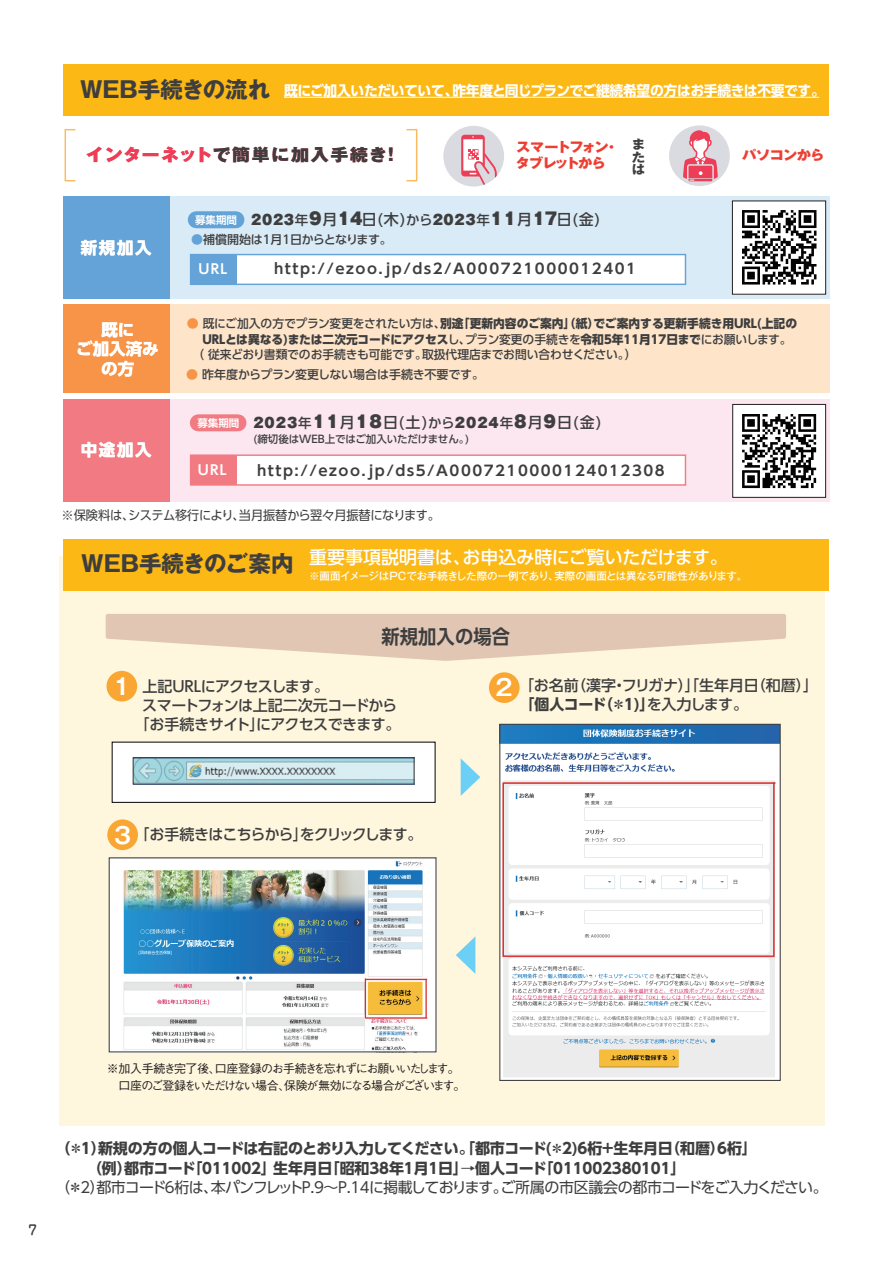
<style>
.page{position:relative;width:893px;height:1263px;background:#fff}
.page>*{position:absolute;margin:0;border:0;box-sizing:border-box;transform-origin:0 0}
.t1{font:700 22.5px "Gothic MB101 Pr 6 N";color:#3e3e3f}
.t2{font:700 22.5px "Gothic MB101 Pro De";color:#fff}
.t3{font:700 19.5px "UD Shin Go Pro De";color:#3e3e3f;scale:.94 1}
.t4{font:500 18px "UD Shin Go Pro";color:#fff}
.t5{font:800 16.8px "Gothic MB101 Pro";letter-spacing:.07em;color:#3e3e3f;scale:1.06 1}
.t6{font:700 16.5px/19.5px "UD Shin Go Pro";color:#fff;text-align:center}
.t7{font:700 16.5px "UD Shin Go Pro";letter-spacing:.055em;color:#fff}
.t8{font:500 15px/18.8px "UD Shin Go Pro";letter-spacing:-.04em;color:#3e3e3f;text-align:center}
.t9{font:700 15px/19.5px "UD Shin Go Pro";letter-spacing:-.01em;color:#3e3e3f}
.t10{font:15px "UD Shin Go Pro";letter-spacing:-.055em;color:#3e3e3f}
.t11{font:500 15px/18.8px "UD Shin Go Pro";letter-spacing:-.005em;color:#3e3e3f}
.t12{font:500 15px "UD Shin Go Pro";letter-spacing:-.065em;color:#3e3e3f}
.t13{font:700 14.25px "UD Shin Go Pro De";letter-spacing:.1em;color:#3e3e3f;scale:1.05 1}
.t14{font:700 14.25px "UD Shin Go Pro";letter-spacing:-.03em;color:#fff}
.t15{font:700 13.5px "UD Shin Go Pro De";letter-spacing:.1em;color:#fff}
.t16{font:500 13.5px "Jun 34 Pro";color:#3e3e3f}
.t17{font:800 13.35px/16px "Gothic MB101 Pro";letter-spacing:-.115em;color:#ee3e32;scale:1.06 1}
.t18{font:800 13.35px "Gothic MB101 Pro";letter-spacing:-.065em;color:#ee3e32;scale:1.06 1}
.t19{font:12.75px "UD Shin Go Pro";letter-spacing:-.025em;color:#3e3e3f;scale:.96 1}
.t20{font:700 12.6px/12.3px "Gothic MB101 Pro";color:#3e3e3f;text-align:justify;scale:1.06 1}
.t21{font:500 12px/15.6px "UD Shin Go Pro";letter-spacing:-.01em;color:#3e3e3f}
.t22{font:500 12px/16.8px "Gothic BBB Pro";letter-spacing:-.115em;color:#231f20}
.t23{font:500 10.5px "Gothic MB101 Pr 6 N";letter-spacing:-.015em;color:#fff}
.t24{font:500 10.5px "UD Shin Go Pro";letter-spacing:-.01em;color:#3e3e3f}
.t25{font:700 10.5px "UD Shin Go Pro De";color:#fff}
.s1{color:#ee3d56}
.s2{font-family:"UD Shin Go Pro De";font-weight:700;font-size:10.5px;color:#fff}
.s3{font-family:"Gothic MB101 Pro";font-weight:900;font-size:13.5px}
.s4{font-size:13.5px}
.s5{font-family:"Gothic MB101 Pro";font-weight:900;font-size:16.5px}
.s6{color:#63a3d8}
.s7{color:#f79447}
.s8{font-weight:800}
.s9{font-family:"Koz Go Pr 6 N"}
.s10{font-weight:700}
</style>
<div class="page">
<div style="left:64px;top:304px;width:765px;height:89px;background:#fee5ca"></div>
<div style="left:64px;top:304px;width:106px;height:89px;background:#f79447"></div>
<div style="left:60px;top:556px;width:765px;height:569px;background:#fef6dd"></div>
<div style="left:64px;top:400px;width:765px;height:102px;background:#fce7f0"></div>
<div style="left:64px;top:400px;width:106px;height:102px;background:#f27b83"></div>
<div style="left:191px;top:455px;width:494px;height:30px;background:#fff"></div>
<div style="left:190px;top:454px;width:496px;height:32px;border:1px solid #f27b83"></div>
<div style="left:191px;top:455px;width:45px;height:30px;background:#f27b83"></div>
<div style="left:64px;top:197px;width:765px;height:102px;background:#d9ebf7"></div>
<div style="left:64px;top:197px;width:106px;height:102px;background:#63a3d8"></div>
<div style="left:196px;top:211px;width:40px;height:17px;background:#63a3d8"></div>
<div style="left:191px;top:255px;width:494px;height:29px;background:#fff"></div>
<div style="left:190px;top:254px;width:496px;height:31px;border:1px solid #63a3d8"></div>
<div style="left:191px;top:255px;width:45px;height:29px;background:#63a3d8"></div>
<div style="left:198px;top:414px;width:40px;height:17px;background:#f27b83"></div>
<div style="left:63px;top:64px;width:766px;height:51px;background:#fcb814"></div>
<div style="left:65px;top:129px;width:11px;height:52px;border:1px solid #fcba61"></div>
<div style="left:406px;top:129px;width:11px;height:52px;border:1px solid #fcba61"></div>
<div style="left:669px;top:125px;width:61px;height:61px;background:#dadbe0;border-radius:50%"></div>
<svg style="left:683px;top:130px;width:35px;height:51px"></svg>
<div style="left:443px;top:126px;width:61px;height:61px;background:#dadbe0;border-radius:50%"></div>
<svg style="left:461px;top:135px;width:36px;height:52px"></svg>
<div style="left:63px;top:539px;width:766px;height:51px;background:#fcb814"></div>
<svg style="left:106px;top:614px;width:680px;height:47px"></svg>
<hr style="left:284px;top:97px;width:535px;height:1px;background:#fff">
<div style="left:732px;top:201px;width:94px;height:93px;border:1px solid #231f20"></div>
<div style="left:107px;top:671px;width:30px;height:30px;background:#faa633;border-radius:50%"></div>
<div style="left:107px;top:819px;width:31px;height:31px;background:#faa633;border-radius:50%"></div>
<div style="left:112px;top:742px;width:323px;height:60px;background:#fff"></div>
<img style="left:135px;top:759px;width:278px;height:23px">
<div style="left:133px;top:757px;width:282px;height:27px;border:1px solid #3e3e3f"></div>
<svg style="left:456px;top:937px;width:19px;height:37px"></svg>
<svg style="left:461px;top:759px;width:19px;height:37px"></svg>
<div style="left:489px;top:672px;width:31px;height:31px;background:#faa633;border-radius:50%"></div>
<img style="left:501px;top:726px;width:278px;height:353px">
<div style="left:499px;top:724px;width:282px;height:357px;border:1px solid #3e3e3f"></div>
<img style="left:111px;top:858px;width:326px;height:194px">
<div style="left:109px;top:857px;width:327px;height:195px;border:1px solid #3e3e3f"></div>
<div style="left:734px;top:202px;width:90px;height:90px;background:#fff"></div>
<svg style="left:742px;top:210px;width:74px;height:75px"></svg>
<div style="left:732px;top:404px;width:94px;height:94px;border:1px solid #231f20"></div>
<div style="left:734px;top:406px;width:90px;height:90px;background:#fff"></div>
<svg style="left:742px;top:414px;width:74px;height:74px"></svg>
<h1 class="t1" style="left:80px;top:70px;width:192px">WEB手続きの流れ</h1>
<p class="t14" style="left:284px;top:79px;width:542px">既にご加入いただいていて、昨年度と同じプランでご継続希望の方はお手続きは不要です。</p>
<h3 class="t5" style="left:86px;top:141px;width:292px"><span class="s1">インターネット</span>で簡単に加入手続き!</h3>
<p class="t17" style="left:516px;top:137px;width:99px">スマートフォン・タブレットから</p>
<p class="t20" style="left:632px;top:137px;width:14px">または</p>
<h3 class="t7" style="left:81px;top:234px;width:72px">新規加入</h3>
<p class="t8" style="left:195px;top:209px;width:407px"><span class="s2">募集期間</span> <span class="s3">2023</span><span class="s4">年</span><span class="s5">9</span>月<span class="s5">14</span>日(木)<span class="s4">から</span><span class="s3">2023</span><span class="s4">年</span><span class="s5">11</span>月<span class="s5">17</span>日(金)</p>
<p class="t15" style="left:199px;top:258px;width:30px">URL</p>
<p class="t21" style="left:191px;top:232px;width:202px"><span class="s6">●</span>補償開始は1月1日からとなります。</p>
<p class="t13" style="left:274px;top:257px;width:346px">http://ezoo.jp/ds2/A000721000012401</p>
<p class="t18" style="left:742px;top:144px;width:79px">パソコンから</p>
<h3 class="t6" style="left:76px;top:319px;width:84px">既に<br>ご加入済みの方</h3>
<p class="t21" style="left:187px;top:316px;width:612px"><span class="s7">●</span> 既にご加入の方でプラン変更をされたい方は、<span class="s8">別途「更新内容のご案内」（紙）でご案内する更新手続き用URL(上記の　 URLとは異なる)または二次元コードにアクセス</span>し、プラン変更の手続きを<span class="s8">令和5年11月17日まで</span>にお願いします。　（ 従来どおり書類でのお手続きも可能です。取扱代理店までお問い合わせください。）</p>
<p class="t21" style="left:186px;top:366px;width:299px"><span class="s7">●</span> 昨年度からプラン変更しない場合は手続き不要です。</p>
<h3 class="t7" style="left:81px;top:436px;width:72px">中途加入</h3>
<p class="t25" style="left:197px;top:414px;width:43px">募集期間</p>
<p class="t8" style="left:253px;top:413px;width:350px"><span class="s3">2023</span><span class="s4">年</span><span class="s5">11</span>月<span class="s5">18</span>日(土)<span class="s4">から</span><span class="s3">2024</span><span class="s4">年</span><span class="s5">8</span>月<span class="s5">9</span>日(金)</p>
<p class="t24" style="left:253px;top:430px;width:217px">(締切後はWEB上ではご加入いただけません。)</p>
<p class="t15" style="left:198px;top:459px;width:30px">URL</p>
<p class="t13" style="left:257px;top:459px;width:390px">http://ezoo.jp/ds5/A0007210000124012308</p>
<p class="t19" style="left:61px;top:505px;width:396px"><span class="s9">※</span>保険料は、システム移行により、当月振替から翌々月振替になります。</p>
<h1 class="t1" style="left:81px;top:545px;width:214px">WEB手続きのご案内</h1>
<h3 class="t4" style="left:309px;top:542px;width:420px">重要事項説明書は、お申込み時にご覧いただけます。</h3>
<p class="t23" style="left:309px;top:567px;width:440px">※画面イメージはPCでお手続きした際の一例であり、実際の画面とは異なる可能性があります。</p>
<h2 class="t3" style="left:382px;top:621px;width:138px">新規加入の場合</h2>
<h1 class="t2" style="left:113px;top:668px;width:19px">1</h1>
<p class="t8" style="left:142px;top:677px;width:188px">上記URLにアクセスします。</p>
<h1 class="t2" style="left:496px;top:669px;width:19px">2</h1>
<p class="t8" style="left:135px;top:696px;width:268px">スマートフォンは上記二次元コードから「お手続きサイト」にアクセスできます。</p>
<p class="t11" style="left:519px;top:675px;width:300px">「お名前（漢字・フリガナ）」「生年月日（和暦）」<span class="s10">「個人コード（＊１)」</span>を入力します。</p>
<h1 class="t2" style="left:114px;top:816px;width:19px">3</h1>
<p class="t12" style="left:135px;top:822px;width:289px">「お手続きはこちらから」をクリックします。</p>
<p class="t16" style="left:28px;top:1220px;width:10px">7</p>
<p class="t22" style="left:107px;top:1059px;width:360px">※加入手続き完了後、口座登録のお手続きを忘れずにお願いいたします。　口座のご登録をいただけない場合、保険が無効になる場合がございます。</p>
<p class="t9" style="left:87px;top:1138px;width:671px;text-indent:-32px">（＊１）新規の方の個人コードは右記のとおり入力してください。「都市コード(＊2)6桁+生年月日（和暦）6桁」（例）都市コード「011002」生年月日「昭和38年1月1日」→個人コード「011002380101」</p>
<p class="t10" style="left:55px;top:1175px;width:774px">（＊２）都市コード6桁は、本パンフレットP.9～P.14に掲載しております。ご所属の市区議会の都市コードをご入力ください。</p>
</div>
